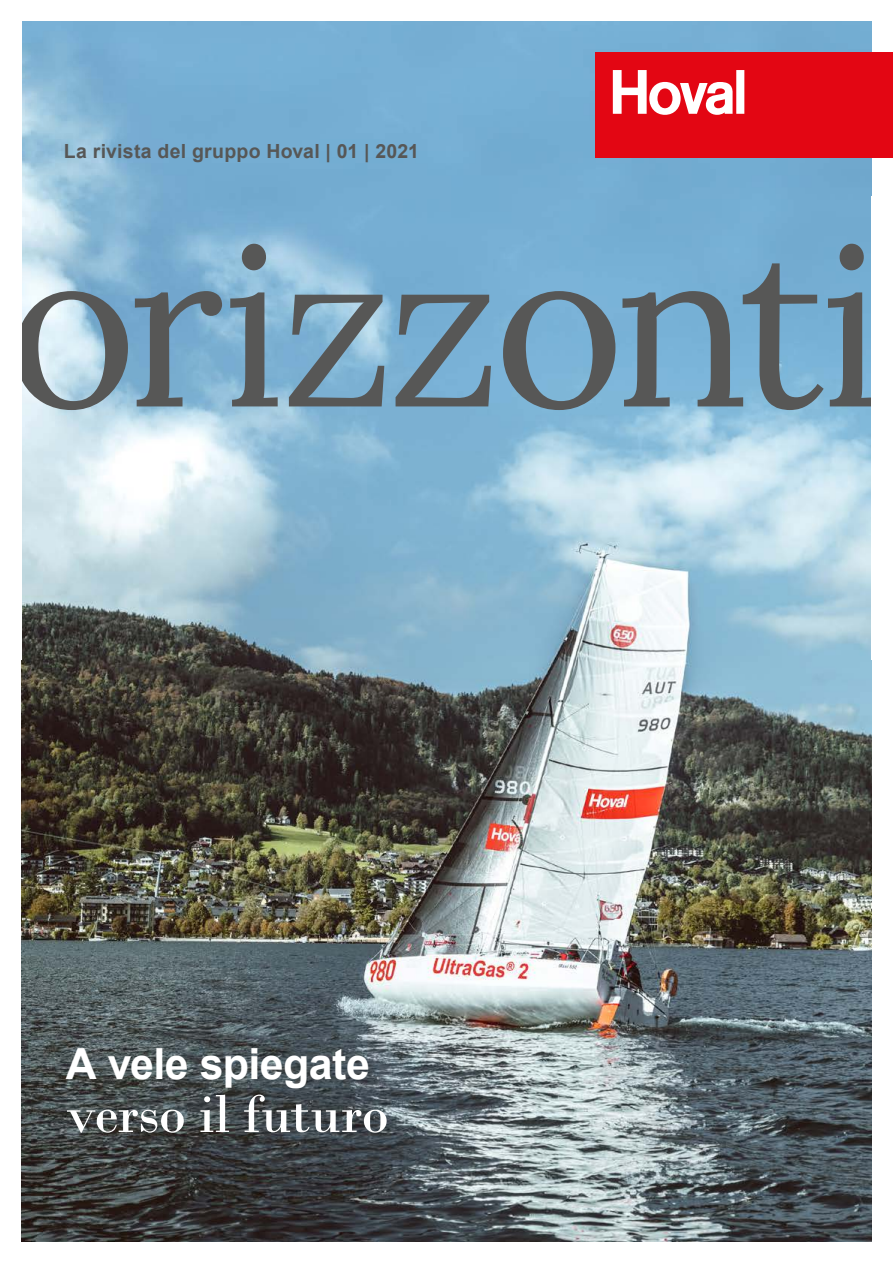
<style>
.page{position:relative;width:893px;height:1263px;background:#fff}
.page>*{position:absolute;margin:0;border:0;box-sizing:border-box;transform-origin:0 0}
.t1{font:223.5px "Lora";letter-spacing:-.03em;color:#575756}
.t2{font:56.55px "Bodoni";letter-spacing:-.015em;color:#fff}
.t3{font:700 42.9px "Arial";letter-spacing:-.015em;color:#fff}
.t4{font:700 19.5px "Arial";letter-spacing:.01em;color:#575756}
</style>
<div class="page">
<img style="left:21px;top:21px;width:851px;height:1221px">
<div style="left:595px;top:53px;width:298px;height:105px;background:#e30613"></div>
<svg style="left:613px;top:70px;width:131px;height:45px"></svg>
<p class="t4" style="left:64px;top:137px;width:357px">La rivista del gruppo Hoval | 01 | 2021</p>
<h1 class="t1" style="left:6px;top:157px;width:878px">orizzonti</h1>
<h3 class="t3" style="left:66px;top:1034px;width:306px">A vele spiegate</h3>
<h2 class="t2" style="left:66px;top:1080px;width:325px">verso il futuro</h2>
</div>
